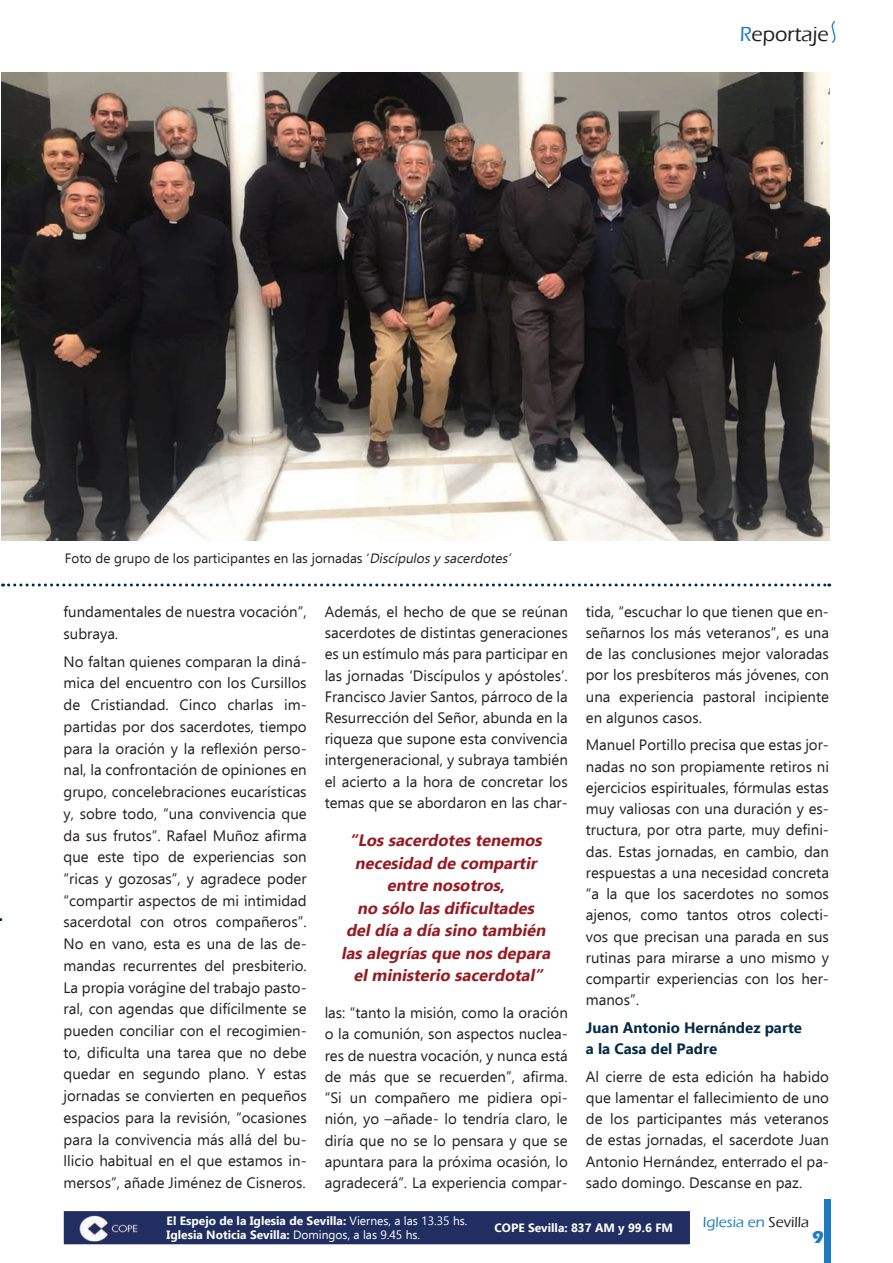
<style>
.page{position:relative;width:893px;height:1263px;background:#fff}
.page>*{position:absolute;margin:0;border:0;box-sizing:border-box;transform-origin:0 0}
.t1{font:500 21px "Eras ITC";color:#231f20}
.t2{font:700 18px "Eras ITC";color:#1d7cc1}
.t3{font:italic 700 16.5px/22.5px "Ebrima";color:#961a21;text-align:center}
.t4{font:15px/21.3px "Ebrima";color:#231f20;text-align:justify}
.t5{font:700 15px/21.3px "Ebrima";color:#042a46}
.t6{font:500 15px "Eras ITC";color:#1d7cc1}
.t7{font:13.5px "Ebrima";color:#231f20}
.t8{font:700 12px/14.4px "Ebrima";color:#fff}
.s1{color:#1d7cc1}
.s2{font-style:italic}
.s3{font-weight:400}
.s4{color:#231f20}
</style>
<div class="page">
<img style="left:831px;top:21px;width:4px;height:21px">
<svg style="left:3px;top:583px;width:827px;height:3px"></svg>
<img style="left:2px;top:72px;width:828px;height:468px">
<div style="left:65px;top:1212px;width:624px;height:31px;background:#202e61"></div>
<div style="left:64px;top:1211px;width:626px;height:33px;border:2px solid #202e61"></div>
<img style="left:74px;top:1213px;width:71px;height:30px">
<div style="left:824px;top:1199px;width:6px;height:64px;background:#1d7cc1"></div>
<h1 class="t1" style="left:740px;top:22px;width:90px"><span class="s1">R</span>eportaje</h1>
<p class="t7" style="left:65px;top:549px;width:451px">Foto de grupo de los participantes en las jornadas ‘<span class="s2">Discípulosy sacerdotes’</span></p>
<p class="t4" style="left:64px;top:600px;width:245px;line-height:21.8px">fundamentales de nuestra vocación”, subraya.</p>
<p class="t4" style="left:64px;top:650px;width:245px;line-height:21.8px">No faltan quienes comparan la diná&shy;mica del encuentro con los Cursillos de Cristiandad. Cinco charlas im&shy;partidas por dos sacerdotes, tiempo para la oración y la reflexión perso&shy;nal, la confrontación de opiniones en grupo, concelebraciones eucarísticas y, sobre todo, “una convivencia que da sus frutos”. Rafael Muñoz afirma que este tipo de experiencias son “ricas y gozosas”, y agradece poder “compartir aspectos de mi intimidad sacerdotal con otros compañeros”.<br>No en vano, esta es una de las de&shy;mandas recurrentes del presbiterio.<br>La propia vorágine del trabajo pasto&shy;ral, con agendas que difícilmente se pueden conciliar con el recogimien&shy;to, dificulta una tarea que no debe quedar en segundo plano. Y estas jornadas se convierten en pequeños espacios para la revisión, “ocasiones para la convivencia más allá del bu&shy;llicio habitual en el que estamos in&shy;mersos”, añade Jiménez de Cisneros.</p>
<p class="t4" style="left:325px;top:601px;width:245px">Además, el hecho de que se reúnan sacerdotes de distintas generaciones es un estímulo más para participar en las jornadas ‘Discípulos y apóstoles’.<br>Francisco Javier Santos, párroco de la Resurrección del Señor, abunda en la riqueza que supone esta convivencia intergeneracional, y subraya también el acierto a la hora de concretar los temas que se abordaron en las char-</p>
<p class="t3" style="left:341px;top:829px;width:215px">“Lossacerdotestenemos necesidad de compartir entre nosotros,<br>no sólo lasdificultades deldía a día sino también lasalegríasque nosdepara elministerio sacerdotal”</p>
<p class="t4" style="left:325px;top:1002px;width:245px">las: “tanto la misión, como la oración o la comunión, son aspectos nuclea&shy;res de nuestra vocación, y nunca está de más que se recuerden”, afirma. “Si un compañero me pidiera opi&shy;nión, yo –añade- lo tendría claro, le diría que no se lo pensara y que se apuntara para la próxima ocasión, lo agradecerá”. La experiencia compar-</p>
<p class="t4" style="left:586px;top:600px;width:245px">tida, “escuchar lo que tienen que en&shy;señarnos los más veteranos”, es una de las conclusiones mejor valoradas por los presbíteros más jóvenes, con una experiencia pastoral incipiente en algunos casos.</p>
<p class="t4" style="left:586px;top:734px;width:245px">Manuel Portillo precisa que estas jor&shy;nadas no son propiamente retiros ni ejercicios espirituales, fórmulas estas muy valiosas con una duración y es&shy;tructura, por otra parte, muy defini&shy;das. Estas jornadas, en cambio, dan respuestas a una necesidad concreta “a la que los sacerdotes no somos ajenos, como tantos otros colecti&shy;vos que precisan una parada en sus rutinas para mirarse a uno mismo y compartir experiencias con los her&shy;manos”.</p>
<p class="t5" style="left:586px;top:1016px;width:218px">Juan Antonio Hernández parte a la Casa del Padre</p>
<p class="t4" style="left:586px;top:1065px;width:245px">Al cierre de esta edición ha habido que lamentar el fallecimiento de uno de los participantes más veteranos de estas jornadas, el sacerdote Juan Antonio Hernández, enterrado el pa&shy;sado domingo. Descanse en paz.</p>
<p class="t8" style="left:167px;top:1213px;width:302px">El Espejo de la Iglesia de Sevilla: <span class="s3">Viernes, a las 13.35 hs.<br></span>Iglesia Noticia Sevilla: <span class="s3">Domingos, a las 9.45 hs.</span></p>
<p class="t8" style="left:494px;top:1220px;width:180px">COPE Sevilla: 837 AM y 99.6 FM</p>
<p class="t6" style="left:703px;top:1213px;width:108px">Iglesia en <span class="s4">Sevilla</span></p>
<p class="t2" style="left:812px;top:1227px;width:13px">9</p>
</div>
